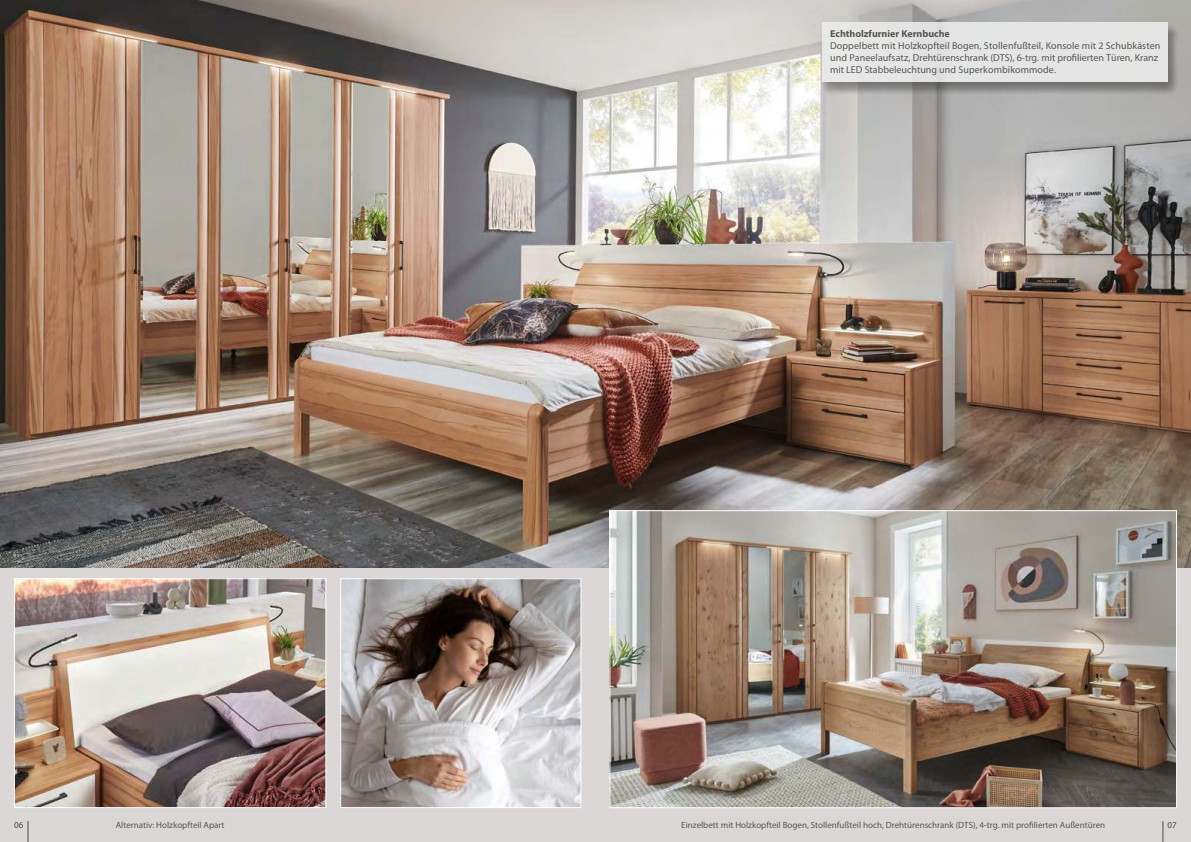
<style>
.page{position:relative;width:1191px;height:842px;background:#dcd7d7}
.page>*{position:absolute;margin:0;border:0;box-sizing:border-box;transform-origin:0 0}
.t1{font:10px/12px "Myriad Pro";letter-spacing:.01em;color:#565655}
.t2{font:700 10px "Myriad Pro";color:#565655}
.t3{font:9px "Myriad Pro";color:#565655}
.t4{font:9px "Myriad Pro";color:#494848}
</style>
<div class="page">
<img style="left:0;top:0;width:1191px;height:567px">
<div style="left:820px;top:23px;width:358px;height:73px;background:#1a1918;opacity:.5"></div>
<div style="left:822px;top:23px;width:346px;height:59px;background:#e5e5e5"></div>
<img style="left:611px;top:512px;width:563px;height:294px">
<div style="left:609px;top:510px;width:567px;height:298px;border:1px solid #fff"></div>
<svg style="left:28px;top:821px;width:1px;height:21px"></svg>
<svg style="left:1162px;top:821px;width:1px;height:21px"></svg>
<img style="left:16px;top:580px;width:308px;height:226px">
<div style="left:14px;top:578px;width:312px;height:230px;border:1px solid #fff"></div>
<img style="left:342px;top:580px;width:237px;height:226px">
<div style="left:340px;top:578px;width:241px;height:230px;border:1px solid #fff"></div>
<p class="t2" style="left:830px;top:28px;width:121px">Echtholzfurnier Kernbuche</p>
<p class="t1" style="left:830px;top:40px;width:332px">Doppelbett mit Holzkopfteil Bogen, Stollenfußteil, Konsole mit 2 Schubkästen und Paneelaufsatz, Drehtürenschrank (DTS), 6-trg. mit profilierten Türen, Kranz mit LED Stabbeleuchtung und Superkombikommode.</p>
<p class="t4" style="left:14px;top:820px;width:11px">06</p>
<p class="t3" style="left:116px;top:821px;width:110px">Alternativ: Holzkopfteil Apart</p>
<p class="t3" style="left:681px;top:821px;width:425px">Einzelbett mit Holzkopfteil Bogen, Stollenfußteil hoch, Drehtürenschrank (DTS), 4-trg. mit profilierten Außentüren</p>
<p class="t4" style="left:1167px;top:820px;width:11px">07</p>
</div>
